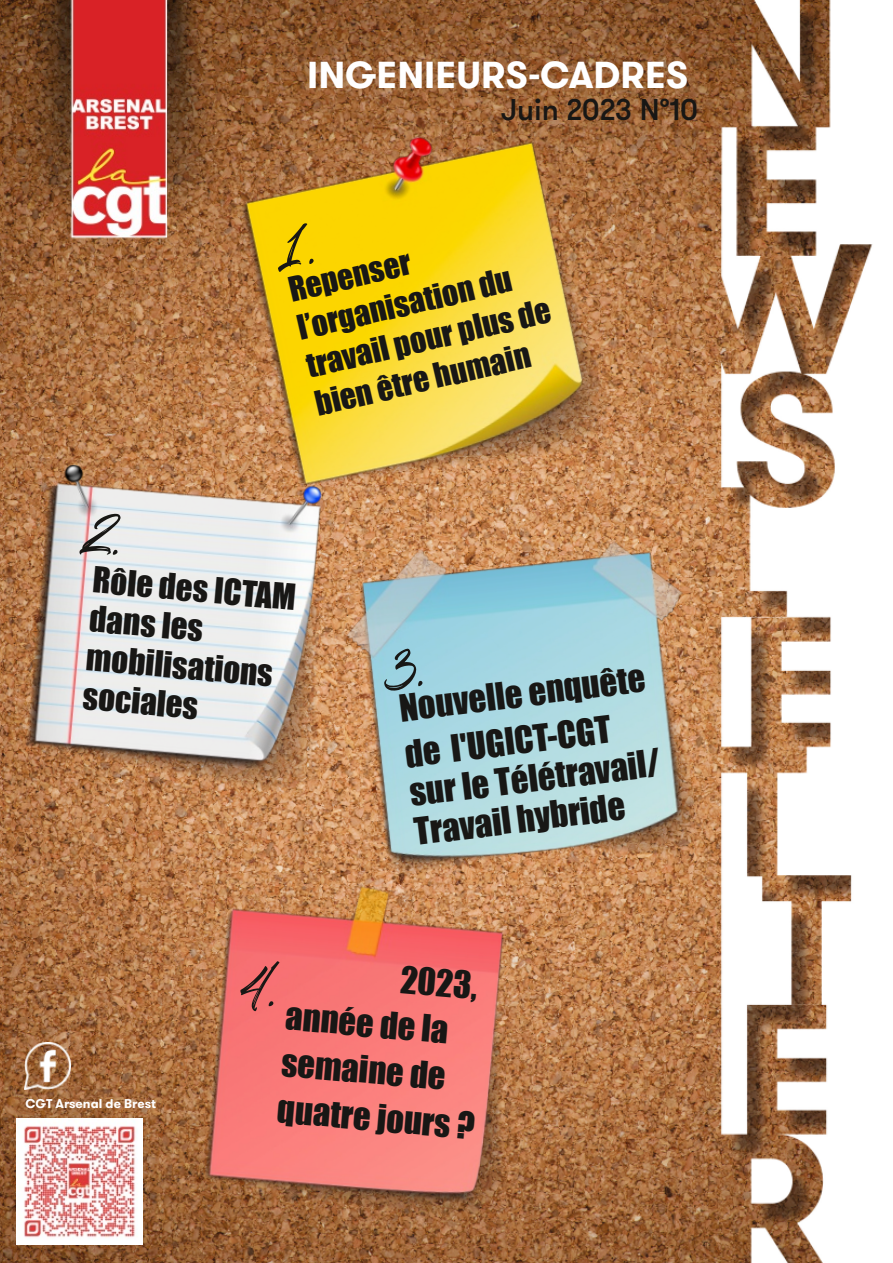
<style>
.page{position:relative;width:893px;height:1263px;background:#fff}
.page>*{position:absolute;margin:0;border:0;box-sizing:border-box;transform-origin:0 0}
.t1{font:700 37.5px "GT Walsheim Pro";color:#fff}
.t2{font:34.5px/46.5px "Impact";color:#181715}
.t3{font:33px/39px "Impact";color:#181715}
.t4{font:31.5px/39px "Impact";color:#181715}
.t5{font:500 30px "GT Walsheim Pro";color:#181715}
.t6{font:700 12.75px "GT Walsheim Pro";color:#fff}
</style>
<div class="page">
<img style="left:0;top:0;width:873px;height:1263px">
<img style="left:0;top:0;width:254px;height:321px">
<img style="left:202px;top:101px;width:438px;height:407px">
<img style="left:322px;top:508px;width:407px;height:391px">
<img style="left:0;top:447px;width:365px;height:364px">
<img style="left:146px;top:844px;width:425px;height:409px">
<img style="left:16px;top:1118px;width:127px;height:126px">
<img style="left:24px;top:1043px;width:46px;height:46px">
<div style="left:380px;top:648px;width:43px;height:44px;background:#9bd2e1"></div>
<div style="left:272px;top:223px;width:42px;height:49px;background:#fcd500"></div>
<svg style="left:79px;top:511px;width:42px;height:46px;background:#e8e2e4"></svg>
<div style="left:239px;top:959px;width:41px;height:53px;background:#f77172"></div>
<p class="t1" style="left:307px;top:49px;width:383px">INGENIEURS-CADRES</p>
<p class="t5" style="left:501px;top:97px;width:198px">Juin 2023 N°10</p>
<p class="t4" style="left:285px;top:271px;width:251px;rotate:-13deg">Repenser l’organisation du travail pour plus de bien être humain</p>
<p class="t3" style="left:95px;top:560px;width:205px;rotate:5deg">Rôle des ICTAM dans les mobilisations sociales</p>
<p class="t2" style="left:396px;top:685px;width:249px;rotate:-7deg">Nouvelle enquête de l'UGICT-CGT</p>
<p class="t2" style="left:407px;top:773px;width:253px;line-height:39px;rotate:-7deg">sur le Télétravail/<br>Travail hybride</p>
<p class="t6" style="left:26px;top:1094px;width:132px">CGT Arsenal de Brest</p>
<p class="t2" style="left:292px;top:946px;width:199px;text-indent:111px;rotate:5deg">2023, année de la semaine de quatre jours ?</p>
</div>
